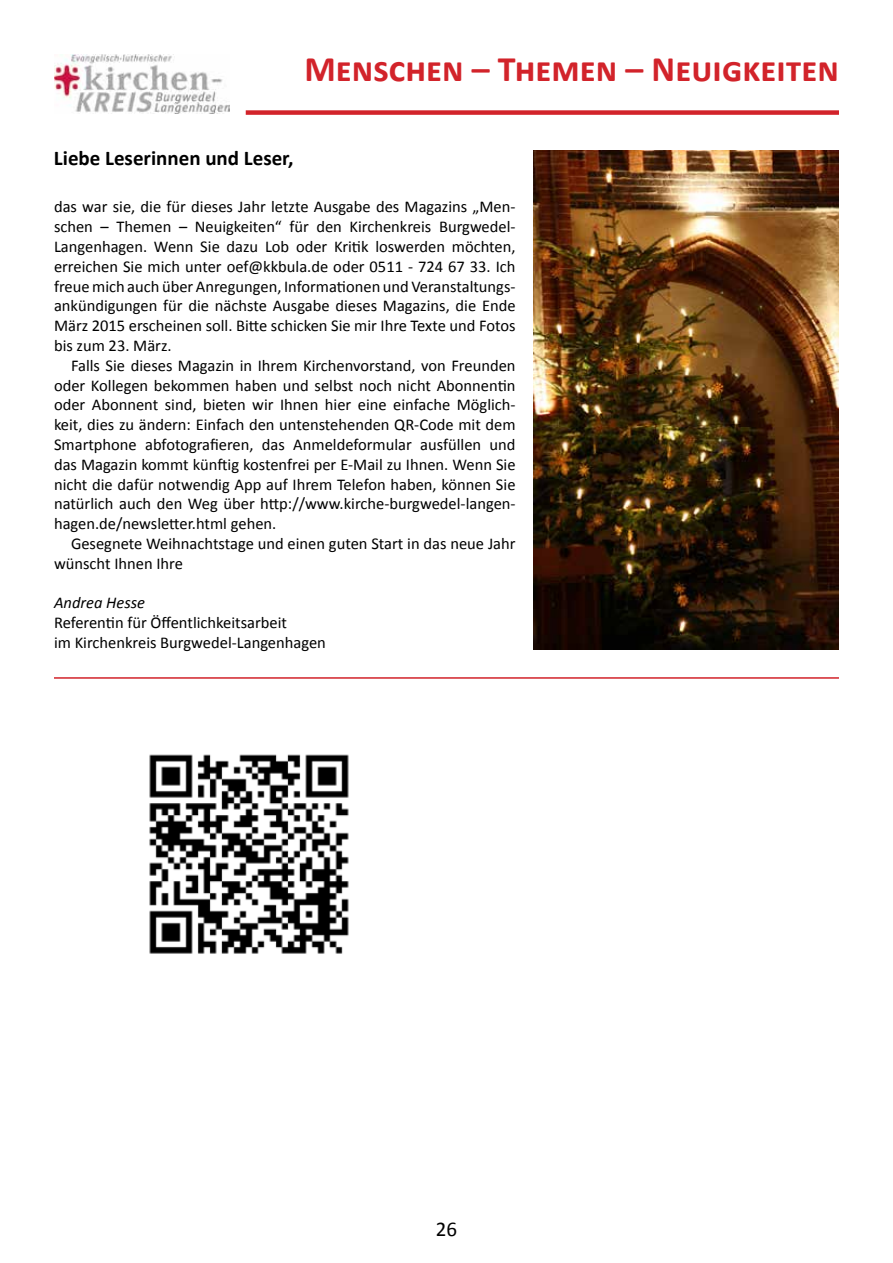
<style>
.page{position:relative;width:893px;height:1263px;background:#fff}
.page>*{position:absolute;margin:0;border:0;box-sizing:border-box;transform-origin:0 0}
.t1{font:700 36px "Calibri";color:#d2232a}
.t2{font:700 21px "Calibri";color:#000}
.t3{font:21px "Calibri";color:#000}
.t4{font:16.5px/19.8px "Calibri";color:#000;text-align:justify}
.t5{font:italic 16.5px "Calibri";color:#000}
</style>
<div class="page">
<img style="left:54px;top:54px;width:176px;height:59px">
<div style="left:246px;top:110px;width:593px;height:5px;background:#d2232a"></div>
<img style="left:149px;top:754px;width:200px;height:200px">
<img style="left:533px;top:151px;width:306px;height:498px">
<hr style="left:54px;top:677px;width:785px;height:2px;background:#d2232a">
<h1 class="t1" style="left:304px;top:46px;width:536px">Menschen – Themen – Neuigkeiten</h1>
<p class="t2" style="left:54px;top:144px;width:241px">Liebe Leserinnen und Leser,</p>
<p class="t4" style="left:54px;top:197px;width:463px">das war sie, die für dieses Jahr letzte Ausgabe des Magazins „Men&shy;schen – Themen – Neuigkeiten“ für den Kirchenkreis Burgwedel-Langenhagen. Wenn Sie dazu Lob oder Kritik loswerden möchten, erreichen Sie mich unter oef@kkbula.de oder 0511 - 724 67 33. Ich freue mich auch über Anregungen, Informationen und Veranstaltungs&shy;ankündigungen für die nächste Ausgabe dieses Magazins, die Ende März 2015 erscheinen soll. Bitte schicken Sie mir Ihre Texte und Fotos bis zum 23. März.</p>
<p class="t4" style="left:54px;top:355px;width:463px;text-indent:17px">Falls Sie dieses Magazin in Ihrem Kirchenvorstand, von Freunden oder Kollegen bekommen haben und selbst noch nicht Abonnentin oder Abonnent sind, bieten wir Ihnen hier eine einfache Möglich&shy;keit, dies zu ändern: Einfach den untenstehenden QR-Code mit dem Smartphone abfotografieren, das Anmeldeformular ausfüllen und das Magazin kommt künftig kostenfrei per E-Mail zu Ihnen. Wenn Sie nicht die dafür notwendig App auf Ihrem Telefon haben, können Sie natürlich auch den Weg über http://www.kirche-burgwedel-langen&shy;hagen.de/newsletter.html gehen.</p>
<p class="t4" style="left:54px;top:534px;width:463px;text-indent:17px">Gesegnete Weihnachtstage und einen guten Start in das neue Jahr wünscht Ihnen Ihre</p>
<p class="t5" style="left:54px;top:592px;width:93px">Andrea Hesse</p>
<p class="t4" style="left:54px;top:613px;width:273px">Referentin für Öffentlichkeitsarbeit<br>im Kirchenkreis Burgwedel-Langenhagen</p>
<p class="t3" style="left:436px;top:1216px;width:23px">26</p>
</div>
